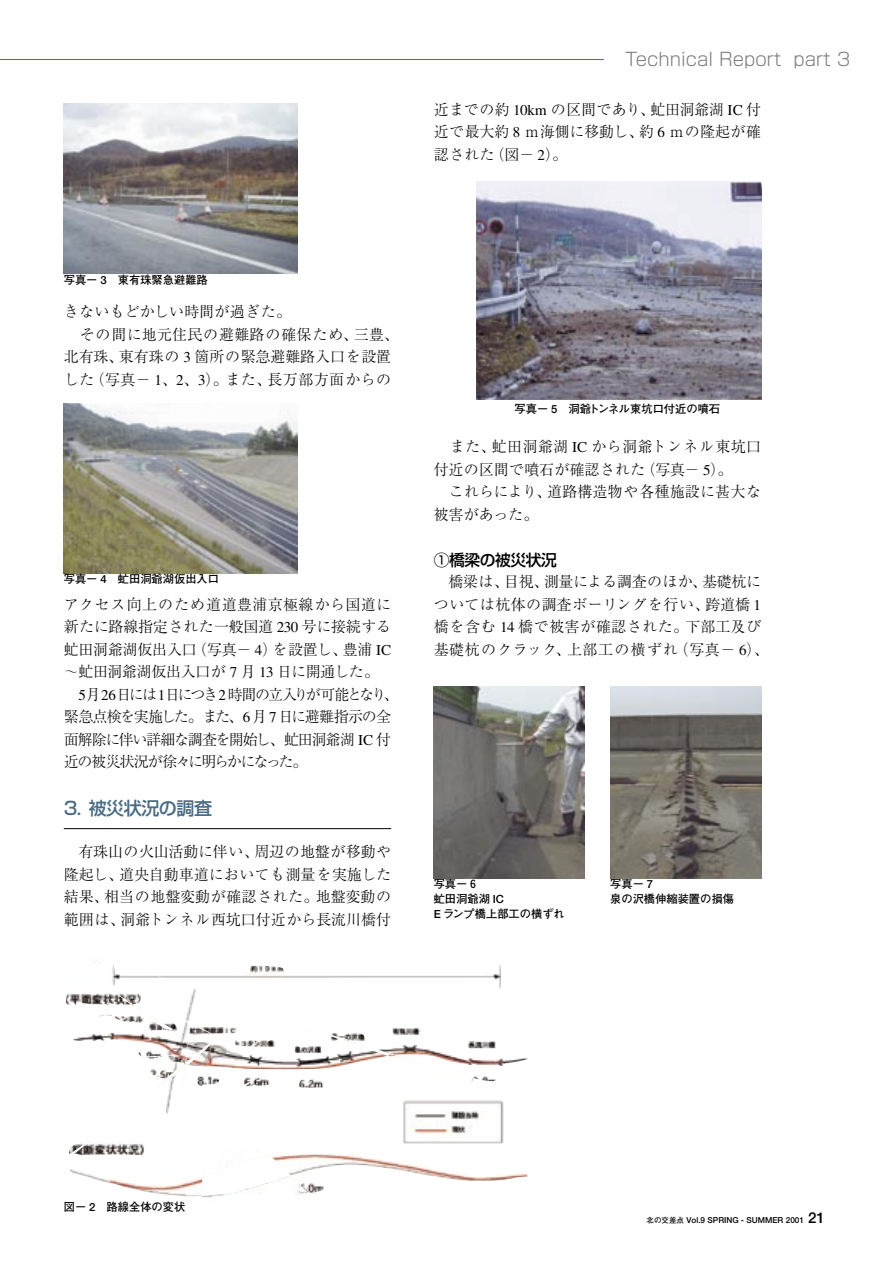
<style>
.page{position:relative;width:893px;height:1263px;background:#fff}
.page>*{position:absolute;margin:0;border:0;box-sizing:border-box;transform-origin:0 0}
.ノーマル{font:300 18px "Shin Go Pro";color:#7c7c7c}
.NEW本文{font:500 18px "Shin Go Pro";letter-spacing:-.025em;color:#486b83}
.NEW本文-2{font:500 15.75px "Shin Go Pro";letter-spacing:-.025em;color:#000}
.NEW本文-3{font:300 15px/22.5px "Ryumin";letter-spacing:-.005em;color:#000;text-align:justify}
.NEW本文-4{font:300 15px/22.5px "Ryumin";letter-spacing:-.085em;color:#000}
.NEW本文-5{font:300 15px/22.5px "Ryumin";letter-spacing:.035em;color:#000}
.NEW本文-6{font:300 15px/22.5px "Ryumin";letter-spacing:.03em;color:#000}
.NEW本文-7{font:300 15px/22.5px "Ryumin";letter-spacing:.025em;color:#000}
.ノーマル-2{font:700 11.25px "Futo Go B101";color:#000}
.ノーマル-3{font:700 8.25px "Futo Go B101";color:#000}
.s1{font-size:7.5px}
.s2{font-size:15px}
</style>
<div class="page">
<hr style="left:0;top:59px;width:604px;height:1px;background:#486b83">
<hr style="left:64px;top:828px;width:327px;height:1px;background:#000">
<img style="left:64px;top:103px;width:234px;height:170px">
<img style="left:64px;top:403px;width:234px;height:170px">
<img style="left:476px;top:181px;width:285px;height:218px">
<img style="left:66px;top:964px;width:462px;height:151px">
<img style="left:434px;top:687px;width:151px;height:191px">
<img style="left:610px;top:687px;width:151px;height:191px">
<p class="ノーマル" style="left:625px;top:44px;width:227px">Technical Report part 3</p>
<p class="NEW本文-3" style="left:434px;top:99px;width:329px">近までの約 10km の区間であり、虻田洞爺湖 IC 付近で最大約 8 ｍ海側に移動し、約 6 ｍの隆起が確認された（図－ 2）。</p>
<p class="ノーマル-2" style="left:64px;top:273px;width:146px">写真－ 3　東有珠緊急避難路</p>
<p class="NEW本文-7" style="left:64px;top:302px;width:229px">きないもどかしい時間が過ぎた。</p>
<p class="NEW本文-6" style="left:64px;top:324px;width:337px">　その間に地元住民の避難路の確保ため、三豊、北有珠、東有珠の 3 箇所の緊急避難路入口を設置した（写真－ 1、2、3）。また、長万部方面からの</p>
<p class="ノーマル-2" style="left:64px;top:573px;width:157px">写真－ 4　虻田洞爺湖仮出入口</p>
<p class="NEW本文-3" style="left:64px;top:594px;width:329px">アクセス向上のため道道豊浦京極線から国道に新たに路線指定された一般国道 230 号に接続する虻田洞爺湖仮出入口（写真－ 4）を設置し、豊浦 IC～虻田洞爺湖仮出入口が 7 月 13 日に開通した。</p>
<p class="NEW本文-4" style="left:64px;top:684px;width:336px">　5月26日には1日につき2 時間の立入りが可能となり、緊急点検を実施した。また、6 月 7 日に避難指示の全面解除に伴い詳細な調査を開始し、虻田洞爺湖 IC 付近の被災状況が徐々に明らかになった。</p>
<p class="NEW本文" style="left:64px;top:793px;width:150px">3．被災状況の調査</p>
<p class="NEW本文-3" style="left:64px;top:842px;width:329px">　有珠山の火山活動に伴い、周辺の地盤が移動や隆起し、道央自動車道においても測量を実施した結果、相当の地盤変動が確認された。地盤変動の範囲は、洞爺トンネル西坑口付近から長流川橋付</p>
<p class="ノーマル-2" style="left:514px;top:402px;width:207px">写真－ 5　洞爺トンネル東坑口付近の噴石</p>
<p class="NEW本文-7" style="left:434px;top:437px;width:329px">　また、虻田洞爺湖 IC から洞爺トンネル東坑口付近の区間で噴石が確認された（写真－ 5）。</p>
<p class="NEW本文-3" style="left:434px;top:482px;width:329px">　これらにより、道路構造物や各種施設に甚大な被害があった。</p>
<p class="NEW本文-2" style="left:434px;top:547px;width:125px">①橋梁の被災状況</p>
<p class="NEW本文-5" style="left:434px;top:572px;width:336px">　橋梁は、目視、測量による調査のほか、基礎杭については杭体の調査ボーリングを行い、跨道橋 1橋を含む 14 橋で被害が確認された。下部工及び基礎杭のクラック、上部工の横ずれ（写真－ 6）、</p>
<p class="ノーマル-2" style="left:434px;top:877px;width:46px">写真－６</p>
<p class="ノーマル-2" style="left:434px;top:892px;width:72px">虻田洞爺湖 IC</p>
<p class="ノーマル-2" style="left:434px;top:907px;width:133px">E ランプ橋上部工の横ずれ</p>
<p class="ノーマル-2" style="left:610px;top:877px;width:44px">写真－ 7</p>
<p class="ノーマル-2" style="left:610px;top:892px;width:125px">泉の沢橋伸縮装置の損傷</p>
<p class="ノーマル-2" style="left:64px;top:1200px;width:123px">図－ 2　路線全体の変状</p>
<p class="ノーマル-3" style="left:647px;top:1215px;width:180px"><span class="s1">北の交差点</span> Vol.9 SPRING - SUMMER 2001 <span class="s2">21</span></p>
</div>
